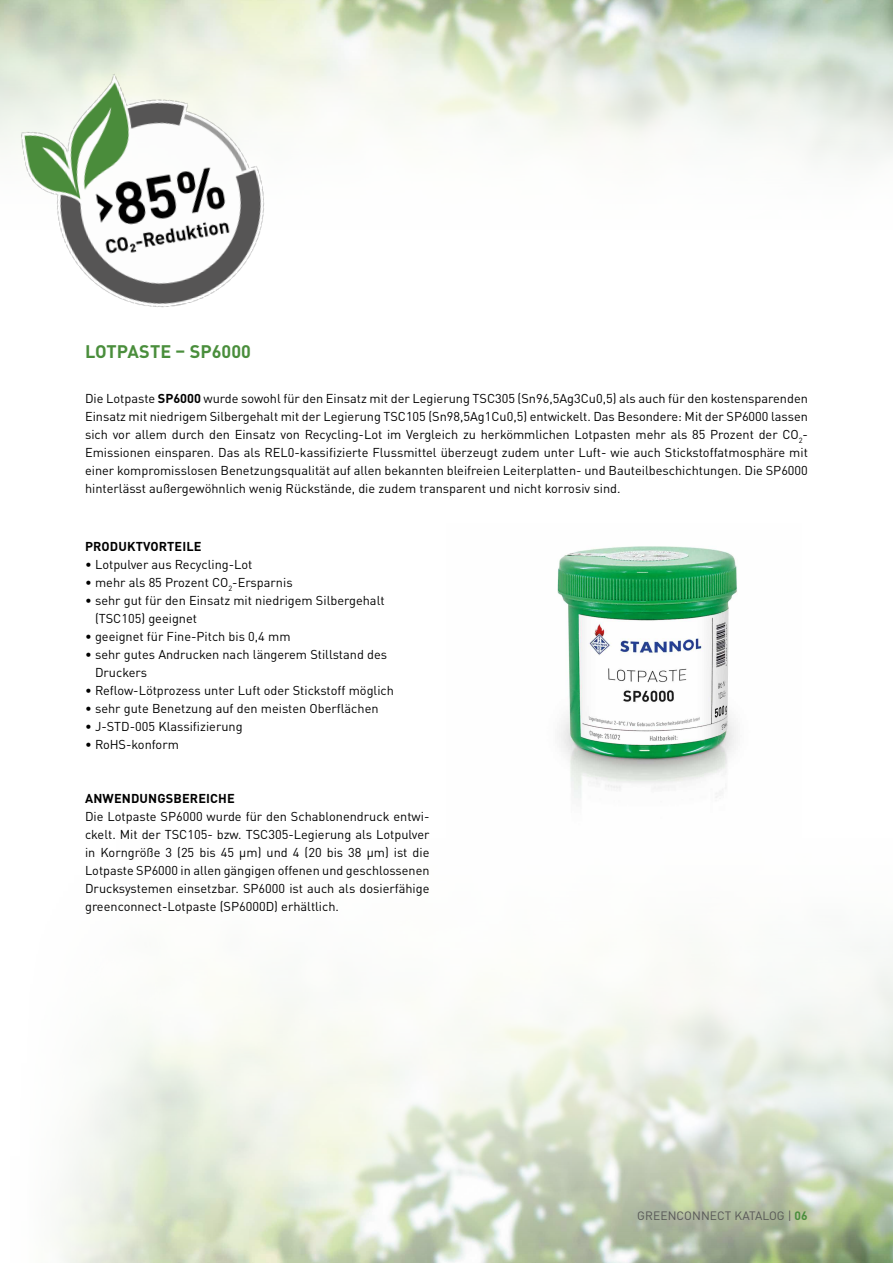
<style>
.page{position:relative;width:893px;height:1263px;background:#fff}
.page>*{position:absolute;margin:0;border:0;box-sizing:border-box;transform-origin:0 0}
.t1{font:700 18px "DIN Pro";letter-spacing:.005em;color:#4a8e3c}
.t2{font:12.75px/18px "DIN Pro";color:#000;text-align:justify}
.t3{font:700 12.75px "DIN Pro";letter-spacing:.01em;color:#000}
.t4{font:12px "DIN Pro";letter-spacing:.01em;color:#575756}
.s1{font-weight:700}
.s2{font-weight:700;color:#4a8e3c}
</style>
<div class="page">
<img style="left:56px;top:962px;width:837px;height:301px">
<img style="left:0;top:0;width:893px;height:163px">
<img style="left:557px;top:546px;width:180px;height:253px">
<img style="left:0;top:8px;width:356px;height:300px">
<h1 class="t1" style="left:85px;top:337px;width:167px">LOTPASTE – SP6000</h1>
<p class="t2" style="left:85px;top:388px;width:724px">Die Lotpaste <span class="s1">SP6000</span> wurde sowohl für den Einsatz mit der Legierung TSC305 (Sn96,5Ag3Cu0,5) als auch für den kostensparenden Einsatz mit niedrigem Silbergehalt mit der Legierung TSC105 (Sn98,5Ag1Cu0,5) entwickelt. Das Besondere: Mit der SP6000 lassen sich vor allem durch den Einsatz von Recycling-Lot im Vergleich zu herkömmlichen Lotpasten mehr als 85 Prozent der CO<sub>2</sub>- Emissionen einsparen. Das als REL0-kassifizierte Flussmittel überzeugt zudem unter Luft- wie auch Stickstoffatmosphäre mit einer kompromisslosen Benetzungsqualität auf allen bekannten bleifreien Leiterplatten- und Bauteilbeschichtungen. Die SP6000 hinterlässt außergewöhnlich wenig Rückstände, die zudem transparent und nicht korrosiv sind.</p>
<p class="t3" style="left:85px;top:536px;width:118px">PRODUKTVORTEILE</p>
<p class="t2" style="left:85px;top:554px;width:169px">• Lotpulver aus Recycling-Lot</p>
<p class="t2" style="left:85px;top:572px;width:209px">• mehr als 85 Prozent CO<sub>2</sub>-Ersparnis</p>
<p class="t2" style="left:95px;top:590px;width:291px;text-indent:-10px">• sehr gut für den Einsatz mit niedrigem Silbergehalt (TSC105) geeignet</p>
<p class="t2" style="left:85px;top:626px;width:207px">• geeignet für Fine-Pitch bis 0,4 mm</p>
<p class="t2" style="left:95px;top:644px;width:294px;text-indent:-10px">• sehr gutes Andrucken nach längerem Stillstand des<br>Druckers</p>
<p class="t2" style="left:85px;top:680px;width:310px">• Reflow-Lötprozess unter Luft oder Stickstoff möglich</p>
<p class="t2" style="left:85px;top:698px;width:295px">• sehr gute Benetzung auf den meisten Oberflächen</p>
<p class="t2" style="left:85px;top:716px;width:159px">• J-STD-005 Klassifizierung</p>
<p class="t2" style="left:85px;top:734px;width:95px">• RoHS-konform</p>
<p class="t3" style="left:85px;top:788px;width:151px">ANWENDUNGSBEREICHE</p>
<p class="t2" style="left:85px;top:806px;width:346px">Die Lotpaste SP6000 wurde für den Schablonendruck entwi&shy;ckelt. Mit der TSC105- bzw. TSC305-Legierung als Lotpulver in Korngröße 3 (25 bis 45 µm) und 4 (20 bis 38 μm) ist die Lotpaste SP6000 in allen gängigen offenen und geschlossenen Drucksystemen einsetzbar. SP6000 ist auch als dosierfähige greenconnect-Lotpaste (SP6000D) erhältlich.</p>
<p class="t4" style="left:637px;top:1206px;width:172px">GREENCONNECT KATALOG | <span class="s2">06</span></p>
</div>
